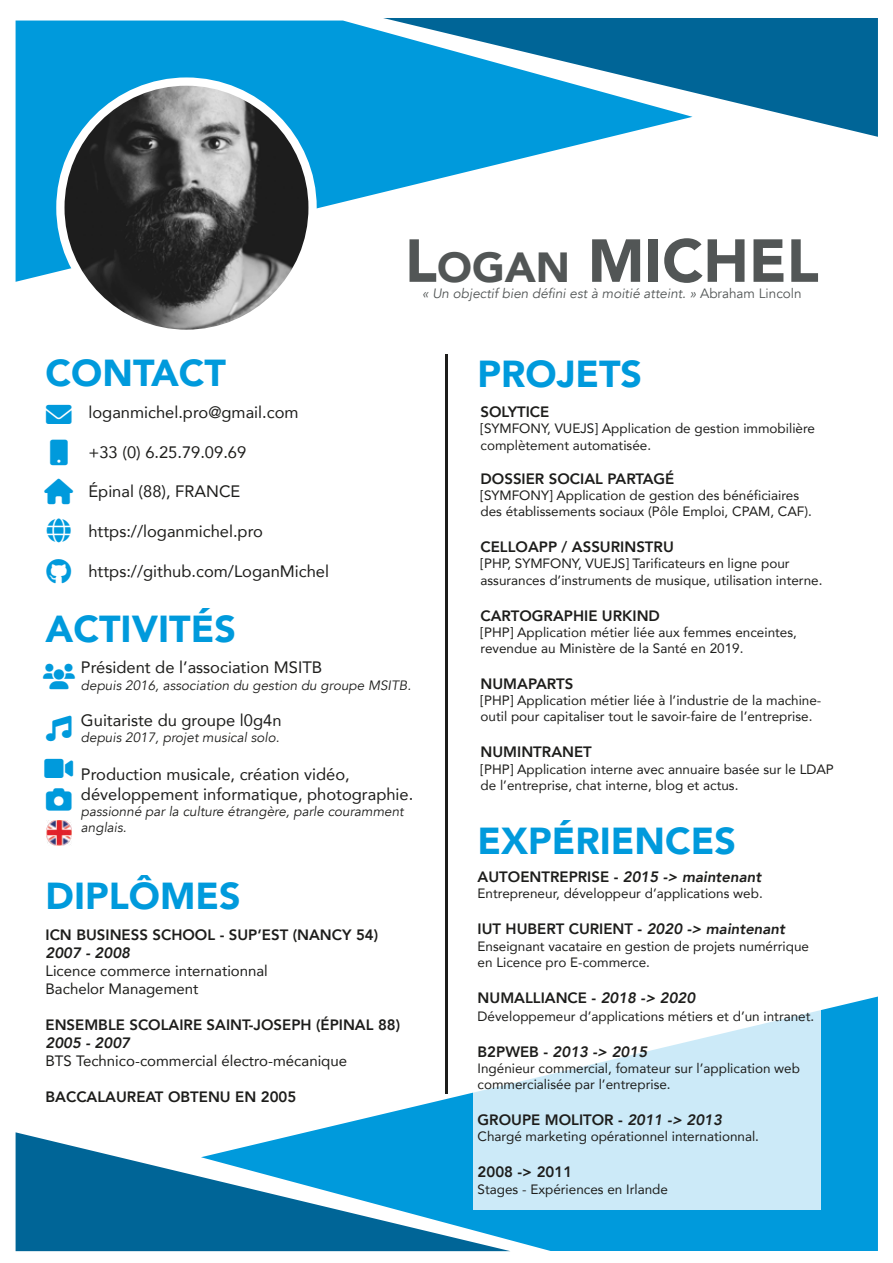
<style>
.page{position:relative;width:893px;height:1263px;background:#fff}
.page>*{position:absolute;margin:0;border:0;box-sizing:border-box;transform-origin:0 0}
.t1{font:900 60px "Avenir";color:#525656}
.t2{font:900 37.5px "Avenir";color:#009adc}
.t3{font:16.5px/19.8px "Avenir";color:#1d1d1b}
.t4{font:800 15px "Avenir";color:#1d1d1b}
.t5{font:15px/18px "Avenir";color:#1d1d1b}
.t6{font:italic 800 15px "Avenir";color:#1d1d1b}
.t7{font:13.5px/16.2px "Avenir";color:#1d1d1b}
.t8{font:italic 13.5px/16.2px "Avenir";color:#1d1d1b}
.t9{font:italic 13.5px "Avenir";color:#525656}
.s1{font-size:42px}
.s2{font-style:normal}
.s3{font-style:italic}
</style>
<div class="page">
<svg style="left:16px;top:21px;width:594px;height:261px;fill:#009adc"></svg>
<svg style="left:383px;top:18px;width:495px;height:119px;fill:#006597"></svg>
<svg style="left:307px;top:996px;width:571px;height:255px;fill:#009adc"></svg>
<svg style="left:16px;top:1132px;width:494px;height:119px;fill:#006597"></svg>
<img style="left:34px;top:86px;width:366px;height:244px">
<hr style="left:445px;top:354px;width:3px;height:739px;background:#1d1d1b">
<svg style="left:473px;top:996px;width:348px;height:213px;fill:#cceaf8"></svg>
<img style="left:46px;top:820px;width:26px;height:25px">
<h1 class="t1" style="left:405px;top:209px;width:416px">L<span class="s1">OGAN</span> MICHEL</h1>
<p class="t9" style="left:422px;top:286px;width:381px">« Un objectif bien défini est à moitié atteint. » <span class="s2">Abraham Lincoln</span></p>
<h2 class="t2" style="left:46px;top:341px;width:182px">CONTACT</h2>
<p class="t3" style="left:88px;top:402px;width:212px">loganmichel.pro@gmail.com</p>
<p class="t3" style="left:88px;top:442px;width:159px">+33 (0) 6.25.79.09.69</p>
<p class="t3" style="left:88px;top:481px;width:153px">Épinal (88), FRANCE</p>
<p class="t3" style="left:88px;top:521px;width:176px">https://loganmichel.pro</p>
<p class="t3" style="left:88px;top:560px;width:242px">https://github.com/LoganMichel</p>
<h2 class="t2" style="left:46px;top:597px;width:192px">ACTIVITÉS</h2>
<p class="t3" style="left:81px;top:657px;width:243px">Président de l’association MSITB</p>
<p class="t8" style="left:81px;top:677px;width:332px">depuis 2016, association du gestion du groupe MSITB.</p>
<p class="t3" style="left:81px;top:710px;width:202px">Guitariste du groupe l0g4n</p>
<p class="t8" style="left:81px;top:730px;width:200px">depuis 2017, projet musical solo.</p>
<p class="t3" style="left:81px;top:764px;width:334px">Production musicale, création vidéo, développement informatique, photographie.</p>
<p class="t8" style="left:81px;top:804px;width:324px">passionné par la culture étrangère, parle couramment anglais.</p>
<h2 class="t2" style="left:46px;top:864px;width:197px">DIPLÔMES</h2>
<p class="t4" style="left:46px;top:923px;width:334px">ICN BUSINESS SCHOOL - SUP’EST (NANCY 54)</p>
<p class="t6" style="left:46px;top:944px;width:86px">2007 - 2008</p>
<p class="t5" style="left:46px;top:961px;width:224px">Licence commerce internationnal<br>Bachelor Management</p>
<p class="t4" style="left:46px;top:1013px;width:356px">ENSEMBLE SCOLAIRE SAINT-JOSEPH (ÉPINAL 88)</p>
<p class="t6" style="left:46px;top:1034px;width:86px">2005 - 2007</p>
<p class="t5" style="left:46px;top:1051px;width:303px">BTS Technico-commercial électro-mécanique</p>
<p class="t4" style="left:46px;top:1085px;width:252px">BACCALAUREAT OBTENU EN 2005</p>
<h2 class="t2" style="left:478px;top:341px;width:166px">PROJETS</h2>
<p class="t4" style="left:480px;top:400px;width:70px">SOLYTICE</p>
<p class="t7" style="left:480px;top:420px;width:336px">[SYMFONY, VUEJS] Application de gestion immobilière complètement automatisée.</p>
<p class="t4" style="left:480px;top:467px;width:195px">DOSSIER SOCIAL PARTAGÉ</p>
<p class="t7" style="left:480px;top:487px;width:333px">[SYMFONY] Application de gestion des bénéficiaires des établissements sociaux (Pôle Emploi, CPAM, CAF).</p>
<p class="t4" style="left:480px;top:535px;width:195px">CELLOAPP / ASSURINSTRU</p>
<p class="t7" style="left:480px;top:555px;width:343px">[PHP, SYMFONY, VUEJS] Tarificateurs en ligne pour assurances d’instruments de musique, utilisation interne.</p>
<p class="t4" style="left:480px;top:604px;width:181px">CARTOGRAPHIE URKIND</p>
<p class="t7" style="left:480px;top:624px;width:318px">[PHP] Application métier liée aux femmes enceintes, revendue au Ministère de la Santé en 2019.</p>
<p class="t4" style="left:480px;top:672px;width:94px">NUMAPARTS</p>
<p class="t7" style="left:480px;top:692px;width:342px">[PHP] Application métier liée à l’industrie de la machine&shy;outil pour capitaliser tout le savoir-faire de l’entreprise.</p>
<p class="t4" style="left:480px;top:741px;width:113px">NUMINTRANET</p>
<p class="t7" style="left:480px;top:760px;width:355px">[PHP] Application interne avec annuaire basée sur le LDAP de l’entreprise, chat interne, blog et actus.</p>
<h2 class="t2" style="left:478px;top:808px;width:260px">EXPÉRIENCES</h2>
<p class="t6" style="left:478px;top:868px;width:285px"><span class="s2">AUTOENTREPRISE -</span> 2015 -&gt; maintenant</p>
<p class="t7" style="left:478px;top:885px;width:287px">Entrepreneur, développeur d’applications web.</p>
<p class="t4" style="left:478px;top:917px;width:309px">IUT HUBERT CURIENT - <span class="s3">2020 -&gt; maintenant</span></p>
<p class="t7" style="left:478px;top:937px;width:333px">Enseignant vacataire en gestion de projets numérrique en Licence pro E-commerce.</p>
<p class="t4" style="left:478px;top:986px;width:219px">NUMALLIANCE - <span class="s3">2018 -&gt; 2020</span></p>
<p class="t7" style="left:478px;top:1007px;width:338px">Développemeur d’applications métiers et d’un intranet.</p>
<p class="t6" style="left:478px;top:1043px;width:171px"><span class="s2">B2PWEB -</span> 2013 -&gt; 2015</p>
<p class="t7" style="left:478px;top:1060px;width:324px">Ingénieur commercial, fomateur sur l’application web commercialisée par l’entreprise.</p>
<p class="t4" style="left:478px;top:1108px;width:246px">GROUPE MOLITOR - <span class="s3">2011 -&gt; 2013</span></p>
<p class="t7" style="left:478px;top:1128px;width:283px">Chargé marketing opérationnel internationnal.</p>
<p class="t4" style="left:478px;top:1160px;width:96px">2008 -&gt; 2011</p>
<p class="t7" style="left:478px;top:1180px;width:192px">Stages - Expériences en Irlande</p>
</div>
